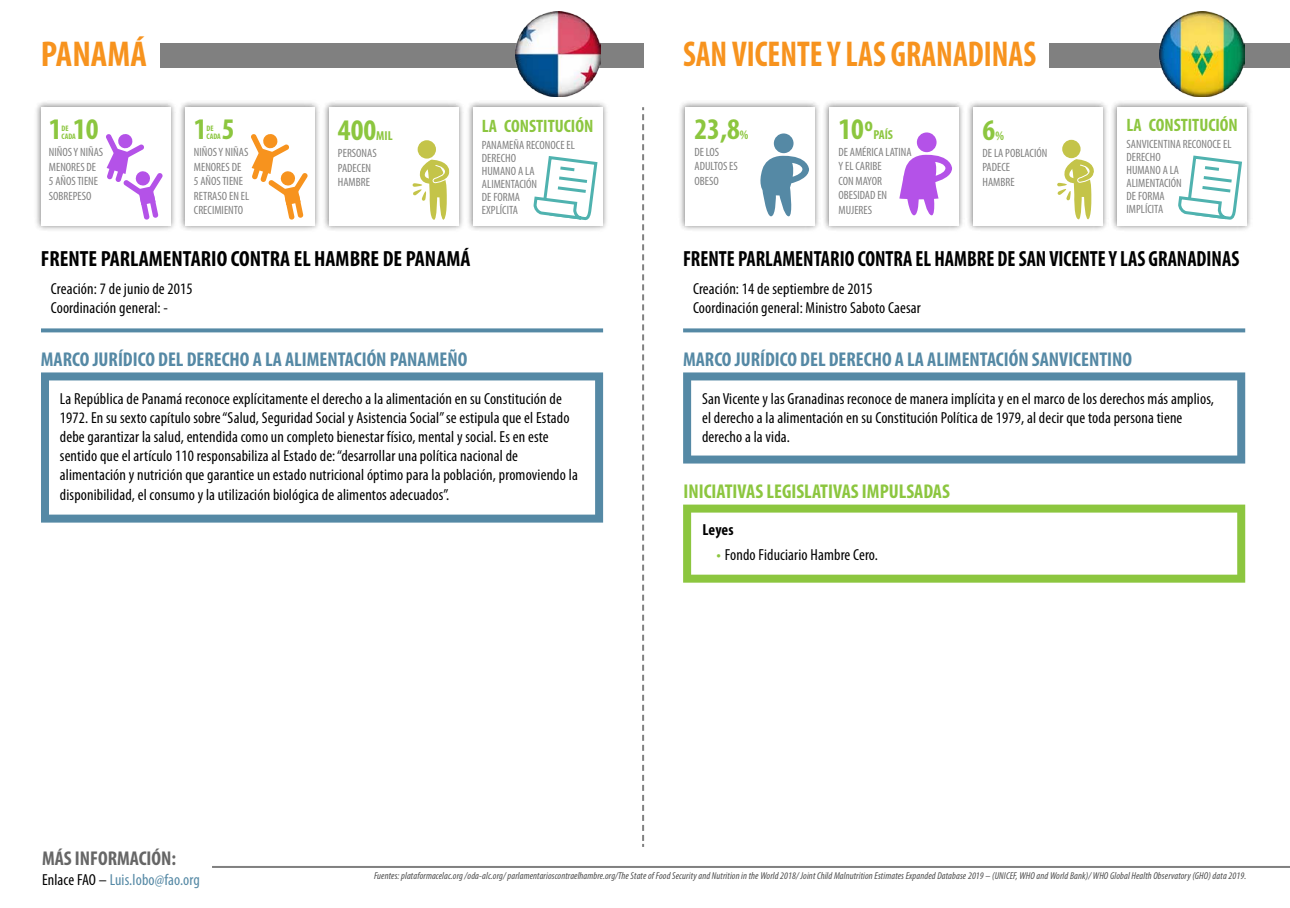
<style>
.page{position:relative;width:1290px;height:908px;background:#fff}
.page>*{position:absolute;margin:0;border:0;box-sizing:border-box;transform-origin:0 0}
.t1{font:700 condensed 36px "Myriad Pro";color:#f7931e;scale:.9 1}
.t2{font:700 condensed 36px "Myriad Pro";color:#f7931e}
.t3{font:700 condensed 30px "Myriad Pro";color:#8cc63f}
.t4{font:700 condensed 22px "Myriad Pro";color:#000;scale:.92 1}
.t5{font:700 condensed 22px "Myriad Pro";color:#000}
.t6{font:700 condensed 20px "Myriad Pro";color:#5589a5}
.t7{font:700 condensed 20px "Myriad Pro";color:#8cc63f}
.t8{font:700 condensed 20px "Myriad Pro";color:#666}
.t9{font:700 condensed 18px "Myriad Pro";color:#8cc63f}
.t10{font:condensed 16px/19.2px "Myriad Pro";letter-spacing:.01em;color:#000}
.t11{font:condensed 16px "Myriad Pro";letter-spacing:.01em;color:#5589a5}
.t12{font:700 condensed 16px "Myriad Pro";letter-spacing:.005em;color:#000}
.t13{font:700 condensed 13px "Myriad Pro";color:#8cc63f}
.t14{font:condensed 12px/14.4px "Myriad Pro";color:#808080}
.t15{font:italic condensed 10px "Myriad Pro";letter-spacing:.01em;color:#4d4d4d}
.t16{font:700 condensed 8px/8px "Myriad Pro";color:#8cc63f}
.s1{font-stretch:normal;color:#8cc63f}
.s2{color:#000}
</style>
<div class="page">
<div style="left:1049px;top:43px;width:241px;height:24px;background:#808080"></div>
<img style="left:36px;top:102px;width:139px;height:128px">
<div style="left:41px;top:107px;width:129px;height:118px;background:#fff"></div>
<img style="left:180px;top:102px;width:139px;height:128px">
<div style="left:185px;top:107px;width:129px;height:118px;background:#fff"></div>
<img style="left:324px;top:102px;width:139px;height:128px">
<div style="left:329px;top:107px;width:129px;height:118px;background:#fff"></div>
<img style="left:468px;top:102px;width:139px;height:128px">
<div style="left:473px;top:107px;width:129px;height:118px;background:#fff"></div>
<svg style="left:251px;top:134px;width:57px;height:86px"></svg>
<div style="left:418px;top:140px;width:18px;height:18px;background:#c4c449;border-radius:50%"></div>
<svg style="left:413px;top:160px;width:37px;height:60px"></svg>
<svg style="left:533px;top:156px;width:65px;height:65px"></svg>
<svg style="left:106px;top:134px;width:57px;height:86px"></svg>
<div style="left:160px;top:43px;width:483px;height:24px;background:#808080"></div>
<svg style="left:41px;top:372px;width:562px;height:150px"></svg>
<svg style="left:41px;top:328px;width:562px;height:4px;background:#6695ae"></svg>
<hr style="left:212px;top:865px;width:1078px;height:2px;background:#808080">
<svg style="left:642px;top:107px;width:2px;height:739px"></svg>
<img style="left:1160px;top:12px;width:84px;height:84px">
<img style="left:516px;top:12px;width:84px;height:84px">
<svg style="left:683px;top:372px;width:562px;height:91px"></svg>
<svg style="left:683px;top:328px;width:562px;height:4px;background:#6695ae"></svg>
<img style="left:680px;top:102px;width:139px;height:128px">
<div style="left:685px;top:107px;width:129px;height:118px;background:#fff"></div>
<div style="left:774px;top:133px;width:19px;height:20px;background:#5589a5;border-radius:50%"></div>
<svg style="left:760px;top:155px;width:49px;height:61px"></svg>
<img style="left:824px;top:102px;width:139px;height:128px">
<div style="left:829px;top:107px;width:129px;height:118px;background:#fff"></div>
<img style="left:968px;top:102px;width:139px;height:128px">
<div style="left:973px;top:107px;width:129px;height:118px;background:#fff"></div>
<img style="left:1112px;top:102px;width:139px;height:128px">
<div style="left:1117px;top:107px;width:129px;height:118px;background:#fff"></div>
<div style="left:1062px;top:140px;width:18px;height:18px;background:#c4c449;border-radius:50%"></div>
<svg style="left:1057px;top:159px;width:37px;height:61px"></svg>
<svg style="left:1178px;top:155px;width:64px;height:65px"></svg>
<div style="left:917px;top:132px;width:19px;height:20px;background:#b452e8;border-radius:50%"></div>
<svg style="left:899px;top:154px;width:53px;height:61px"></svg>
<svg style="left:683px;top:504px;width:562px;height:78px"></svg>
<h1 class="t2" style="left:41px;top:32px;width:107px">PANAMÁ</h1>
<h2 class="t3" style="left:49px;top:110px;width:51px">1 10</h2>
<p class="t14" style="left:49px;top:145px;width:56px">NIÑOS Y NIÑAS<br>MENORES DE<br>5 AÑOS TIENE<br>SOBREPESO</p>
<p class="t16" style="left:61px;top:124px;width:16px">DE<br>CADA</p>
<p class="t16" style="left:206px;top:124px;width:9px">DE</p>
<p class="t9" style="left:482px;top:114px;width:113px">LA CONSTITUCIÓN</p>
<p class="t16" style="left:206px;top:132px;width:16px">CADA</p>
<p class="t14" style="left:482px;top:138px;width:94px;line-height:13px">PANAMEÑA RECONOCE EL<br>DERECHO<br>HUMANO A LA<br>ALIMENTACIÓN<br>DE FORMA<br>EXPLÍCITA</p>
<h2 class="t3" style="left:194px;top:110px;width:14px">1</h2>
<h2 class="t3" style="left:222px;top:110px;width:14px">5</h2>
<p class="t14" style="left:194px;top:145px;width:57px">NIÑOS Y NIÑAS<br>MENORES DE<br>5 AÑOS TIENE<br>RETRASO EN EL<br>CRECIMIENTO</p>
<h2 class="t3" style="left:338px;top:111px;width:40px">400</h2>
<p class="t13" style="left:376px;top:127px;width:18px">MIL</p>
<p class="t14" style="left:338px;top:146px;width:40px">PERSONAS<br>PADECEN<br>HAMBRE</p>
<h3 class="t5" style="left:41px;top:244px;width:431px">FRENTE PARLAMENTARIO CONTRA EL HAMBRE DE PANAMÁ</h3>
<p class="t10" style="left:51px;top:278px;width:143px">Creación: 7 de junio de 2015<br>Coordinación general: -</p>
<p class="t6" style="left:41px;top:347px;width:428px">MARCO JURÍDICO DEL DERECHO A LA ALIMENTACIÓN PANAMEÑO</p>
<p class="t10" style="left:60px;top:388px;width:519px">La República de Panamá reconoce explícitamente el derecho a la alimentación en su Constitución de 1972. En su sexto capítulo sobre “Salud, Seguridad Social y Asistencia Social” se estipula que el Estado debe garantizar la salud, entendida como un completo bienestar físico, mental y social. Es en este sentido que el artículo 110 responsabiliza al Estado de: “desarrollar una política nacional de alimentación y nutrición que garantice un estado nutricional óptimo para la población, promoviendo la disponibilidad, el consumo y la utilización biológica de alimentos adecuados”.</p>
<h1 class="t1" style="left:683px;top:32px;width:394px">SAN VICENTE Y LAS GRANADINAS</h1>
<h2 class="t3" style="left:694px;top:110px;width:47px">23,8</h2>
<p class="t13" style="left:740px;top:126px;width:10px">%</p>
<p class="t14" style="left:694px;top:145px;width:45px">DE LOS<br>ADULTOS ES<br>OBESO</p>
<h2 class="t3" style="left:838px;top:110px;width:36px">10º</h2>
<p class="t13" style="left:873px;top:126px;width:21px">PAÍS</p>
<p class="t14" style="left:838px;top:145px;width:75px">DE AMÉRICA LATINA<br>Y EL CARIBE<br>CON MAYOR<br>OBESIDAD EN<br>MUJERES</p>
<h2 class="t3" style="left:982px;top:111px;width:14px">6</h2>
<p class="t13" style="left:995px;top:127px;width:10px">%</p>
<p class="t14" style="left:982px;top:146px;width:66px">DE LA POBLACIÓN<br>PADECE<br>HAMBRE</p>
<p class="t9" style="left:1126px;top:114px;width:113px">LA CONSTITUCIÓN</p>
<p class="t14" style="left:1126px;top:137px;width:106px;line-height:13px">SANVICENTINA RECONOCE EL<br>DERECHO<br>HUMANO A LA<br>ALIMENTACIÓN<br>DE FORMA<br>IMPLÍCITA</p>
<h3 class="t4" style="left:683px;top:244px;width:606px">FRENTE PARLAMENTARIO CONTRA EL HAMBRE DE SAN VICENTE Y LAS GRANADINAS</h3>
<p class="t10" style="left:693px;top:278px;width:229px">Creación: 14 de septiembre de 2015<br>Coordinación general: Ministro Saboto Caesar</p>
<p class="t6" style="left:683px;top:347px;width:451px">MARCO JURÍDICO DEL DERECHO A LA ALIMENTACIÓN SANVICENTINO</p>
<p class="t10" style="left:702px;top:388px;width:513px">San Vicente y las Granadinas reconoce de manera implícita y en el marco de los derechos más amplios, el derecho a la alimentación en su Constitución Política de 1979, al decir que toda persona tiene derecho a la vida.</p>
<p class="t7" style="left:683px;top:478px;width:268px">INICIATIVAS LEGISLATIVAS IMPULSADAS</p>
<p class="t12" style="left:702px;top:519px;width:33px">Leyes</p>
<p class="t10" style="left:716px;top:545px;width:163px"><span class="s1">•</span> Fondo Fiduciario Hambre Cero.</p>
<p class="t8" style="left:42px;top:845px;width:136px">MÁS INFORMACIÓN:</p>
<p class="t11" style="left:42px;top:869px;width:159px"><span class="s2">Enlace FAO –</span> Luis.lobo@fao.org</p>
<p class="t15" style="left:374px;top:869px;width:874px">Fuentes: plataformacelac.org /oda-alc.org/ parlamentarioscontraelhambre.org/The State of Food Security and Nutrition in the World 2018/ Joint Child Malnutrition Estimates Expanded Database 2019 – (UNICEF, WHO and World Bank)/ WHO Global Health Observatory (GHO) data 2019.</p>
</div>
